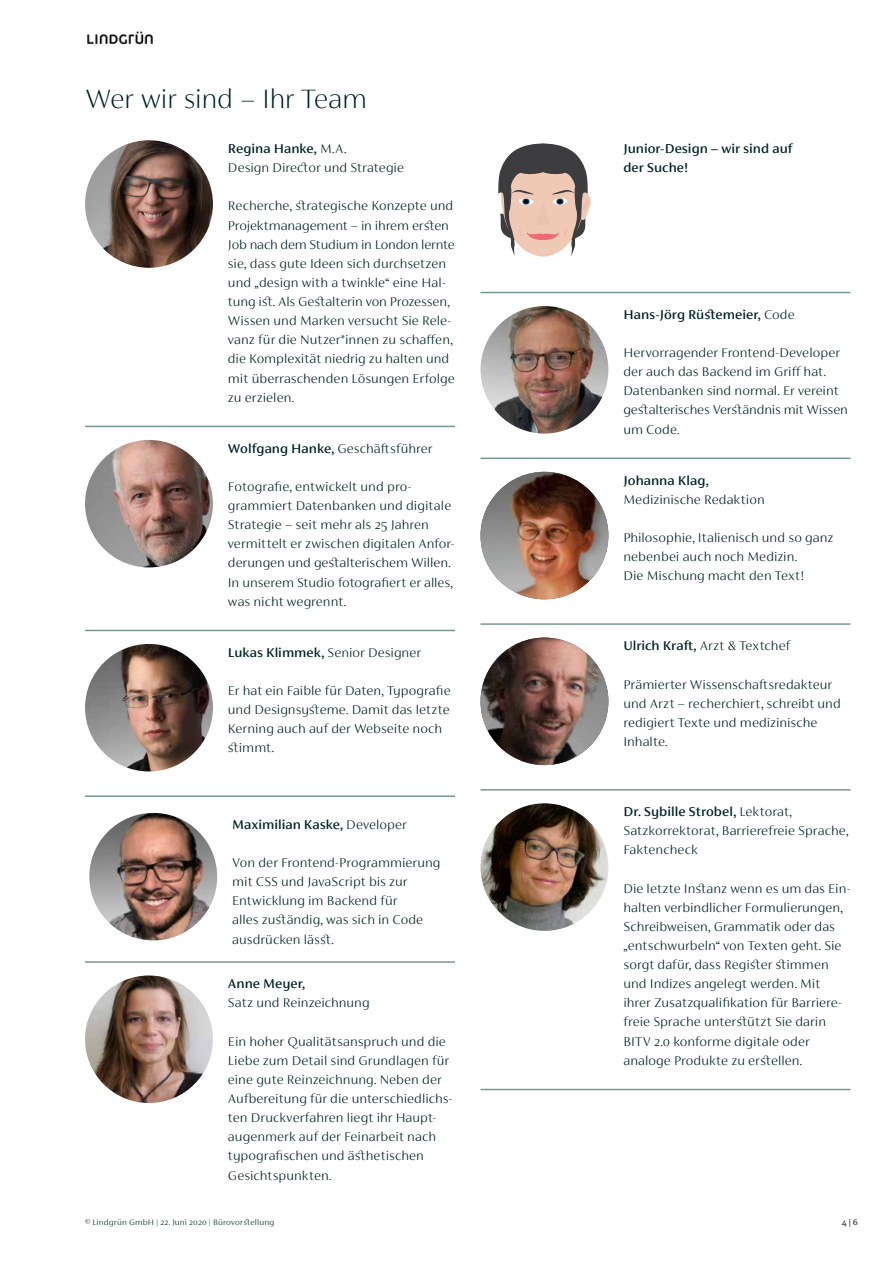
<style>
.page{position:relative;width:893px;height:1263px;background:#fff}
.page>*{position:absolute;margin:0;border:0;box-sizing:border-box;transform-origin:0 0}
.t1{font:100 30px "FS Siena";letter-spacing:-.015em;color:#002125}
.t2{font:200 14.25px/19px "FS Siena";letter-spacing:.005em;color:#002125}
.t3{font:500 14.25px/19px "FS Siena";letter-spacing:.005em;color:#002125}
.t4{font:200 9px "FS Siena";letter-spacing:.02em;color:#002125}
.t5{font:700 9px "FS Siena";color:#48545b}
.s1{font-weight:500}
.s2{font-weight:200}
</style>
<div class="page">
<img style="left:87px;top:31px;width:66px;height:14px">
<img style="left:85px;top:140px;width:128px;height:128px;border-radius:64px">
<img style="left:480px;top:803px;width:128px;height:128px;border-radius:64px">
<img style="left:480px;top:306px;width:128px;height:128px;border-radius:64px">
<img style="left:85px;top:440px;width:128px;height:127px;border-radius:64px">
<img style="left:85px;top:644px;width:128px;height:127px;border-radius:64px">
<hr style="left:85px;top:426px;width:370px;height:1px;background:#7a9694">
<hr style="left:480px;top:292px;width:370px;height:1px;background:#7a9694">
<hr style="left:85px;top:630px;width:370px;height:1px;background:#7a9694">
<hr style="left:480px;top:458px;width:370px;height:1px;background:#7a9694">
<hr style="left:85px;top:795px;width:370px;height:2px;background:#7a9694">
<hr style="left:480px;top:623px;width:370px;height:2px;background:#7a9694">
<hr style="left:480px;top:789px;width:370px;height:2px;background:#7a9694">
<hr style="left:85px;top:961px;width:370px;height:2px;background:#7a9694">
<hr style="left:480px;top:1089px;width:370px;height:1px;background:#7a9694">
<img style="left:89px;top:813px;width:128px;height:127px;border-radius:64px">
<img style="left:85px;top:975px;width:128px;height:128px;border-radius:64px">
<img style="left:480px;top:472px;width:128px;height:127px;border-radius:64px">
<img style="left:480px;top:638px;width:128px;height:127px;border-radius:64px">
<svg style="left:498px;top:144px;width:93px;height:113px"></svg>
<h1 class="t1" style="left:85px;top:84px;width:284px">Wer wir sind – Ihr Team</h1>
<p class="t2" style="left:228px;top:139px;width:178px"><span class="s1">Regina Hanke,</span> M.A.<br>Design Director und Strategie</p>
<p class="t2" style="left:228px;top:196px;width:228px">Recherche, strategische Konzepte und Projektmanagement – in ihrem ersten Job nach dem Studium in London lernte sie, dass gute Ideen sich durchsetzen und „design with a twinkle“ eine Hal&shy;tung ist. Als Gestalterin von Prozessen, Wissen und Marken versucht Sie Rele&shy;vanz für die Nutzer*innen zu schaffen, die Komplexität niedrig zu halten und mit überraschenden Lösungen Erfolge zu erzielen.</p>
<p class="t2" style="left:228px;top:439px;width:206px"><span class="s1">Wolfgang Hanke,</span> Geschäftsführer</p>
<p class="t2" style="left:228px;top:477px;width:228px">Fotografie, entwickelt und pro&shy;grammiert Datenbanken und digitale Strategie – seit mehr als 25 Jahren vermittelt er zwischen digitalen Anfor&shy;derungen und gestalterischem Willen.<br>In unserem Studio fotografiert er alles, was nicht wegrennt.</p>
<p class="t2" style="left:228px;top:643px;width:195px"><span class="s1">Lukas Klimmek,</span> Senior Designer</p>
<p class="t2" style="left:228px;top:681px;width:224px">Er hat ein Faible für Daten, Typografie und Designsysteme. Damit das letzte<br>Kerning auch auf der Webseite noch stimmt.</p>
<p class="t3" style="left:232px;top:815px;width:176px">Maximilian Kaske, <span class="s2">Developer</span></p>
<p class="t2" style="left:232px;top:853px;width:210px">Von der Frontend-Programmierung mit CSS und JavaScript bis zur<br>Entwicklung im Backend für<br>alles zuständig, was sich in Code ausdrücken lässt.</p>
<p class="t3" style="left:228px;top:974px;width:79px">Anne Meyer,</p>
<p class="t2" style="left:228px;top:993px;width:143px">Satz und Reinzeichnung</p>
<p class="t2" style="left:228px;top:1031px;width:226px">Ein hoher Qualitätsanspruch und die Liebe zum Detail sind Grundlagen für eine gute Reinzeichnung. Neben der Aufbereitung für die unterschiedlichs&shy;ten Druckverfahren liegt ihr Haupt&shy;augenmerk auf der Feinarbeit nach typografischen und ästhetischen Gesichtspunkten.</p>
<p class="t3" style="left:623px;top:139px;width:171px">Junior-Design – wir sind auf der Suche!</p>
<p class="t3" style="left:623px;top:305px;width:173px">Hans-Jörg Rüstemeier, <span class="s2">Code</span></p>
<p class="t2" style="left:623px;top:343px;width:226px">Hervorragender Frontend-Developer der auch das Backend im Griff hat.<br>Datenbanken sind normal. Er vereint gestalterisches Verständnis mit Wissen um Code.</p>
<p class="t3" style="left:623px;top:470px;width:87px">Johanna Klag,</p>
<p class="t2" style="left:623px;top:490px;width:143px">Medizinische Redaktion</p>
<p class="t2" style="left:623px;top:528px;width:212px">Philosophie, Italienisch und so ganz nebenbei auch noch Medizin.<br>Die Mischung macht den Text!</p>
<p class="t2" style="left:623px;top:636px;width:168px"><span class="s1">Ulrich Kraft,</span> Arzt &amp; Textchef</p>
<p class="t2" style="left:623px;top:674px;width:219px">Prämierter Wissenschaftsredakteur und Arzt – recherchiert, schreibt und redigiert Texte und medizinische<br>Inhalte.</p>
<p class="t2" style="left:623px;top:802px;width:227px"><span class="s1">Dr. Sybille Strobel,</span> Lektorat,<br>Satzkorrektorat, Barrierefreie Sprache,<br>Faktencheck</p>
<p class="t2" style="left:623px;top:878px;width:229px">Die letzte Instanz wenn es um das Ein&shy;halten verbindlicher Formulierungen, Schreibweisen, Grammatik oder das „entschwurbeln“ von Texten geht. Sie sorgt dafür, dass Register stimmen und Indizes angelegt werden. Mit ihrer Zusatzqualifikation für Barriere&shy;freie Sprache unterstützt Sie darin BITV 2.0 konforme digitale oder analoge Produkte zu erstellen.</p>
<p class="t4" style="left:85px;top:1217px;width:191px">© Lindgrün GmbH | 22. Juni 2020 | Bürovorstellung</p>
<p class="t5" style="left:842px;top:1217px;width:17px">4 | 6</p>
</div>
